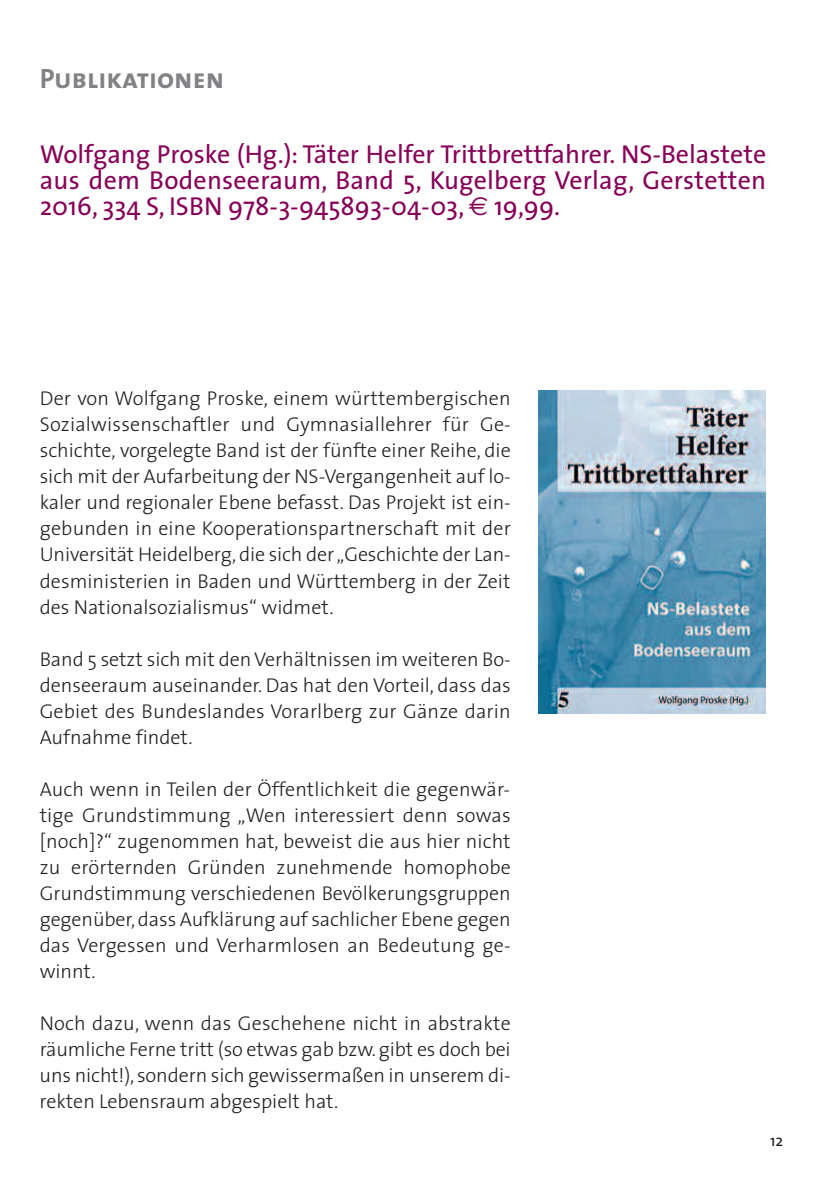
<style>
.page{position:relative;width:823px;height:1191px;background:#fff}
.page>*{position:absolute;margin:0;border:0;box-sizing:border-box;transform-origin:0 0}
.t1{font:28px "The Sans Bold Caps";color:#808285}
.t2{font:26px/26px "The Sans";letter-spacing:.005em;color:#870157;text-align:justify}
.t3{font:300 20px/26px "The Sans";color:#231f20;text-align:justify}
.t4{font:16px "The Sans";color:#231f20}
.s1{font-family:"Euro Sans"}
</style>
<div class="page">
<img style="left:538px;top:391px;width:227px;height:322px">
<h1 class="t1" style="left:40px;top:69px;width:186px">Publikationen</h1>
<h2 class="t2" style="left:40px;top:144px;width:727px">Wolfgang Proske (Hg.): Täter Helfer Trittbrettfahrer. NS-Belastete aus dem Bodenseeraum, Band 5, Kugelberg Verlag, Gerstetten 2016, 334 S, ISBN 978-3-945893-04-03, <span class="s1">€</span> 19,99.</h2>
<p class="t3" style="left:40px;top:387px;width:472px">Der von Wolfgang Proske, einem württembergischen Sozialwissenschaftler und Gymnasiallehrer für Ge&shy;schichte, vorgelegte Band ist der fünfte einer Reihe, die sich mit der Aufarbeitung der NS-Vergangenheit auf lo&shy;kaler und regionaler Ebene befasst. Das Projekt ist ein&shy;gebunden in eine Kooperationspartnerschaft mit der Universität Heidelberg,die sich der„Geschichte der Lan&shy;desministerien in Baden und Württemberg in der Zeit des Nationalsozialismus“ widmet.</p>
<p class="t3" style="left:40px;top:647px;width:472px">Band 5 setzt sich mit denVerhältnissen im weiteren Bo&shy;denseeraum auseinander. Das hat den Vorteil, dass das Gebiet des Bundeslandes Vorarlberg zur Gänze darin Aufnahme findet.</p>
<p class="t3" style="left:40px;top:777px;width:472px">Auch wenn in Teilen der Öffentlichkeit die gegenwär&shy;tige Grundstimmung „Wen interessiert denn sowas [noch]?“ zugenommen hat, beweist die aus hier nicht zu erörternden Gründen zunehmende homophobe Grundstimmung verschiedenen Bevölkerungsgruppen gegenüber,dass Aufklärung auf sachlicher Ebene gegen das Vergessen und Verharmlosen an Bedeutung ge&shy;winnt.</p>
<p class="t3" style="left:40px;top:1011px;width:472px">Noch dazu, wenn das Geschehene nicht in abstrakte räumliche Ferne tritt (so etwas gab bzw.gibt es doch bei uns nicht!), sondern sich gewissermaßen in unserem di&shy;rekten Lebensraum abgespielt hat.</p>
<p class="t4" style="left:769px;top:1134px;width:15px">12</p>
</div>
